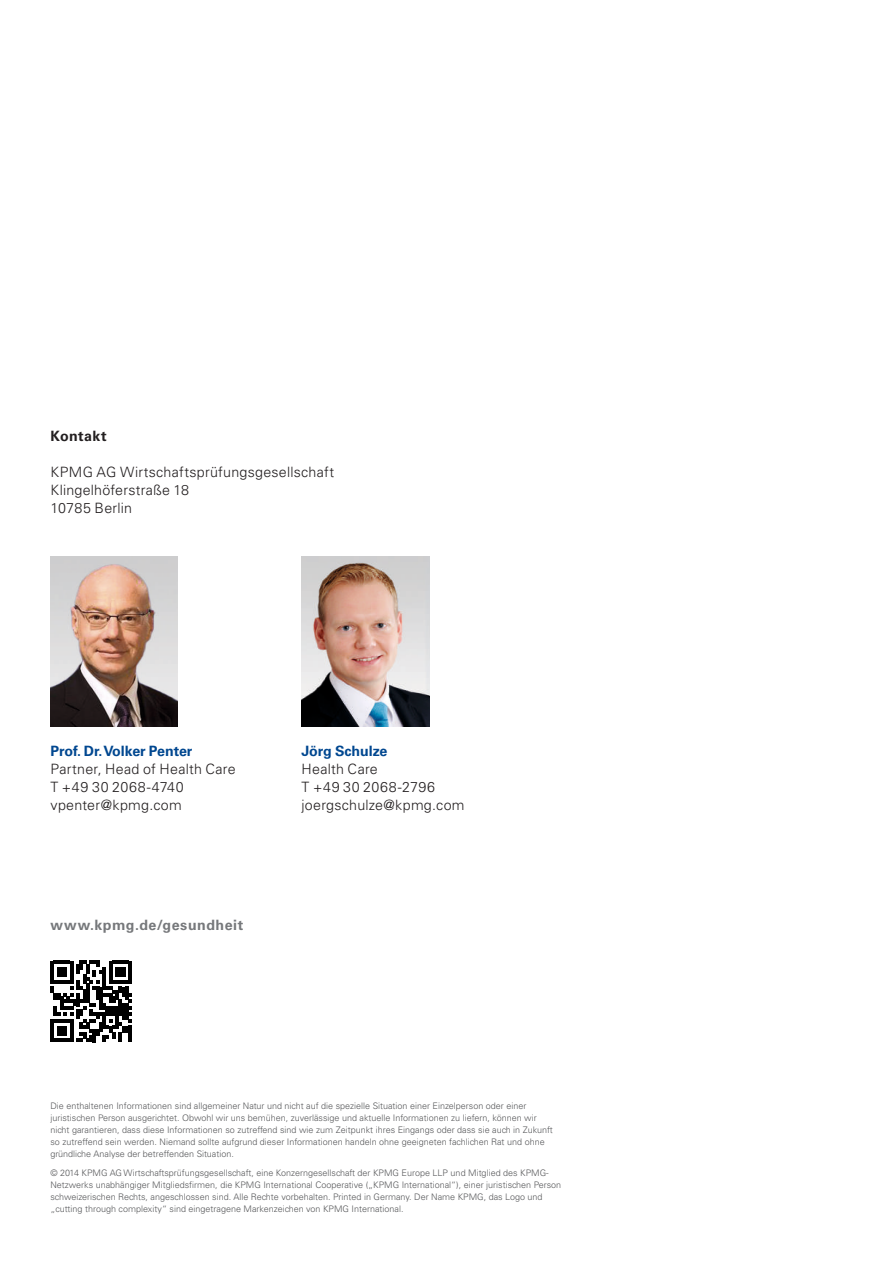
<style>
.page{position:relative;width:893px;height:1263px;background:#fff}
.page>*{position:absolute;margin:0;border:0;box-sizing:border-box;transform-origin:0 0}
.t1{font:300 14.25px/18px "Univers LT Std";letter-spacing:.02em;color:#231f20}
.t2{font:700 14.25px "Univers LT Std";color:#014790}
.t3{font:700 14.25px "Univers LT Std";letter-spacing:.035em;color:#76787b}
.t4{font:700 14.25px "Univers LT Std";letter-spacing:.03em;color:#231f20}
.t5{font:300 9px/12px "Univers LT Std";color:#57585a}
</style>
<div class="page">
<img style="left:50px;top:556px;width:128px;height:170px">
<img style="left:302px;top:556px;width:127px;height:170px">
<svg style="left:50px;top:960px;width:82px;height:82px"></svg>
<hr style="left:129px;top:1026px;width:3px;height:16px;background:#000">
<h1 class="t4" style="left:50px;top:427px;width:58px">Kontakt</h1>
<h1 class="t1" style="left:50px;top:462px;width:285px">KPMG AG Wirtschaftsprüfungsgesellschaft<br>Klingelhöferstraße 18<br>10785 Berlin</h1>
<h1 class="t2" style="left:50px;top:743px;width:144px">Prof. Dr. Volker Penter</h1>
<h1 class="t1" style="left:50px;top:760px;width:187px">Partner, Head of Health Care<br>T +49 30 2068-4740 vpenter@kpmg.com</h1>
<h1 class="t3" style="left:50px;top:917px;width:194px">www.kpmg.de/gesundheit</h1>
<h1 class="t2" style="left:302px;top:743px;width:87px">Jörg Schulze</h1>
<h1 class="t1" style="left:302px;top:760px;width:165px">Health Care<br>T +49 30 2068-2796 joergschulze@kpmg.com</h1>
<p class="t5" style="left:50px;top:1100px;width:504px">Die enthaltenen Informationen sind allgemeiner Natur und nicht auf die spezielle Situation einer Einzelperson oder einer juristischen Person ausgerichtet. Obwohl wir uns bemühen, zuverlässige und aktuelle Informationen zu liefern, können wir nicht garantieren, dass diese Informationen so zutreffend sind wie zum Zeitpunkt ihres Eingangs oder dass sie auch in Zukunft so zutreffend sein werden. Niemand sollte aufgrund dieser Informationen handeln ohne geeigneten fachlichen Rat und ohne gründliche Analyse der betreffenden Situation.</p>
<p class="t5" style="left:50px;top:1166px;width:512px">© 2014 KPMG AG Wirtschaftsprüfungsgesellschaft, eine Konzerngesellschaft der KPMG E urope LLP und Mitglied des KPMG-Netzwerks unabhängiger Mitgliedsfirmen, die KPMG International Cooperative („KPMG International“), einer juristischen Person schweizerischen Rechts, angeschlossen sind. Alle Rechte vorbehalten. Printed in Germany. Der Name KPMG, das Logo und „cutting through complexity“ sind eingetragene Markenzeichen von KPMG International.</p>
</div>
